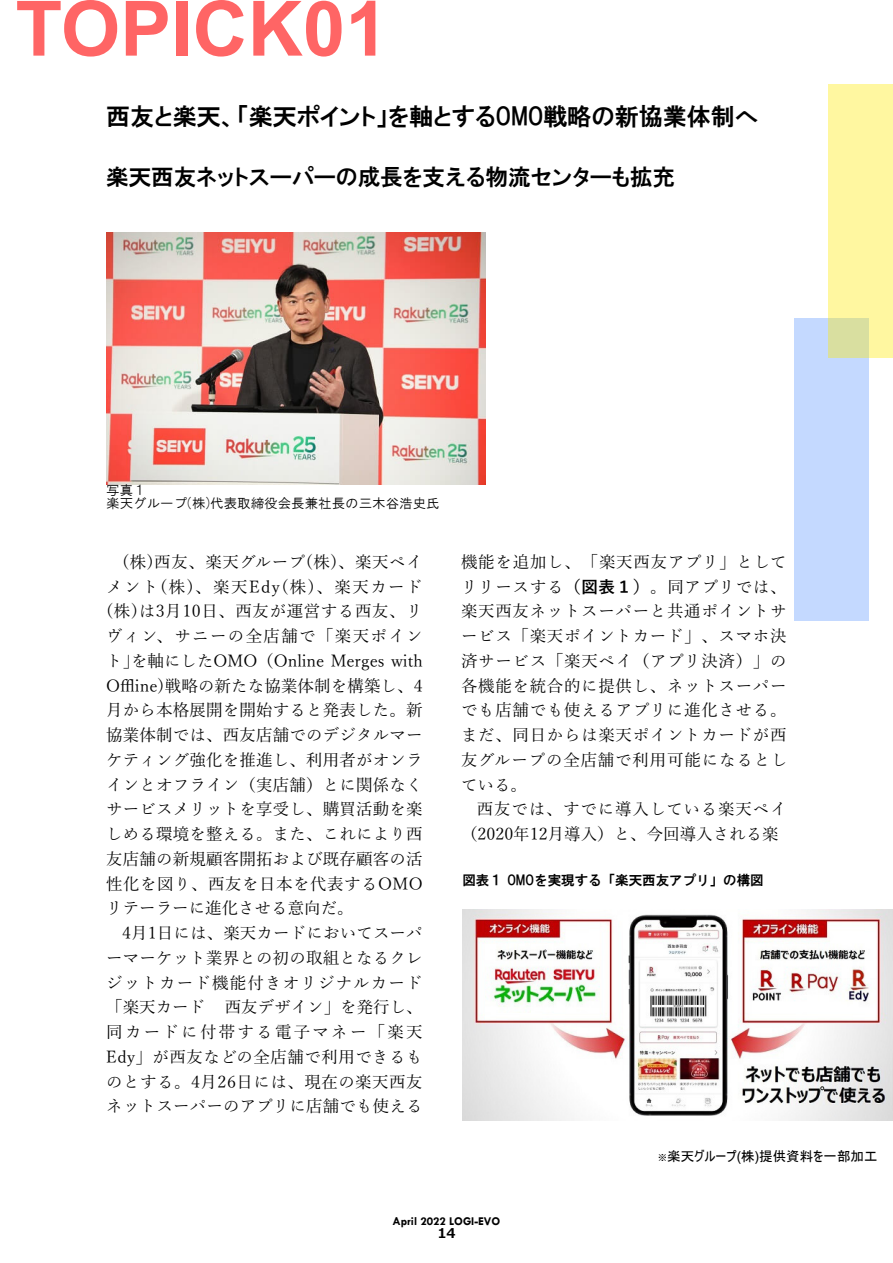
<style>
.page{position:relative;width:893px;height:1263px;background:#fff}
.page>*{position:absolute;margin:0;border:0;box-sizing:border-box;transform-origin:0 0}
.t1{font:700 76.35px "Arial";color:rgb(255 0 0/.6)}
.t2{font:24px "HGP Gothic E";color:#000}
.t3{font:22.5px "HGP Gothic E";color:#000}
.t4{font:16.5px/24.8px "Yu Mincho";letter-spacing:.03em;color:#000;text-align:justify}
.t5{font:16.5px/24.8px "Yu Mincho";color:#000}
.t6{font:13.5px/13.5px "HGS Gothic M";color:#000}
.t7{font:13.5px "HGS Gothic E";color:#000}
.t8{font:13.5px "MS UI Gothic";color:#000}
.t9{font:700 13.5px "Meiryo";color:#000}
.t10{font:700 12px "Tw Cen";color:#000}
.s1{font-family:"Yu Gothic";font-weight:700}
.s2{font-family:"Microsoft Sans Serif"}
</style>
<div class="page">
<img style="left:106px;top:232px;width:380px;height:253px">
<div style="left:794px;top:318px;width:75px;height:303px;background:#c4d9ff"></div>
<div style="left:828px;top:85px;width:65px;height:273px;background:#ffea00;opacity:.38"></div>
<img style="left:462px;top:910px;width:431px;height:211px">
<h1 class="t1" style="left:16px;top:0;width:374px">TOPICK01</h1>
<h2 class="t2" style="left:106px;top:104px;width:654px">西友と楽天、「楽天ポイント」を軸とするOMO戦略の新協業体制へ</h2>
<h3 class="t3" style="left:106px;top:165px;width:570px">楽天西友ネットスーパーの成長を支える物流センターも拡充</h3>
<p class="t6" style="left:106px;top:483px;width:335px">写真１<br>楽天グループ(株)代表取締役会長兼社長の三木谷浩史氏</p>
<p class="t4" style="left:106px;top:549px;width:318px;text-indent:16px">(株)西友、楽天グループ(株)、楽天ペイメント(株)、楽天Edy(株)、楽天カード(株)は3月10日、西友が運営する西友、リヴィン、サニーの全店舗で「楽天ポイント｣を軸にしたOMO（Online Merges with Offline)戦略の新たな協業体制を構築し、4月から本格展開を開始すると発表した。新協業体制では、西友店舗でのデジタルマーケティング強化を推進し、利用者がオンラインとオフライン（実店舗）とに関係なくサービスメリットを享受し、購買活動を楽しめる環境を整える。また、これにより西友店舗の新規顧客開拓および既存顧客の活性化を図り、西友を日本を代表するOMOリテーラーに進化させる意向だ。</p>
<p class="t4" style="left:106px;top:920px;width:318px;text-indent:16px">4月1日には、楽天カードにおいてスーパーマーケット業界との初の取組となるクレジットカード機能付きオリジナルカード「楽天カード 西友デザイン」を発行し、同カードに付帯する電子マネー「楽天Edy」が西友などの全店舗で利用できるものとする。4月26日には、現在の楽天西友ネットスーパーのアプリに店舗でも使える</p>
<p class="t4" style="left:461px;top:549px;width:328px">機能を追加し、「楽天西友アプリ」としてリリースする<span class="s1">（図表１）</span>。同アプリでは、楽天西友ネットスーパーと共通ポイントサービス「楽天ポイントカード」、スマホ決済サービス「楽天ペイ（アプリ決済）」の各機能を統合的に提供し、ネットスーパーでも店舗でも使えるアプリに進化させる。まだ、同日からは楽天ポイントカードが西友グループの全店舗で利用可能になるとしている。</p>
<p class="t5" style="left:461px;top:797px;width:327px;text-indent:16px">西友では、すでに導入している楽天ペイ（2020年12月導入）と、今回導入される楽</p>
<p class="t7" style="left:462px;top:874px;width:303px">図表１ OMOを実現する「楽天西友アプリ」の構図</p>
<p class="t8" style="left:658px;top:1149px;width:221px"><span class="s2">※</span>楽天グループ<span class="s2">(</span>株<span class="s2">)</span>提供資料を一部加工</p>
<p class="t10" style="left:393px;top:1217px;width:109px">April 2022 LOGI-EVO</p>
<p class="t9" style="left:437px;top:1226px;width:20px">14</p>
</div>
